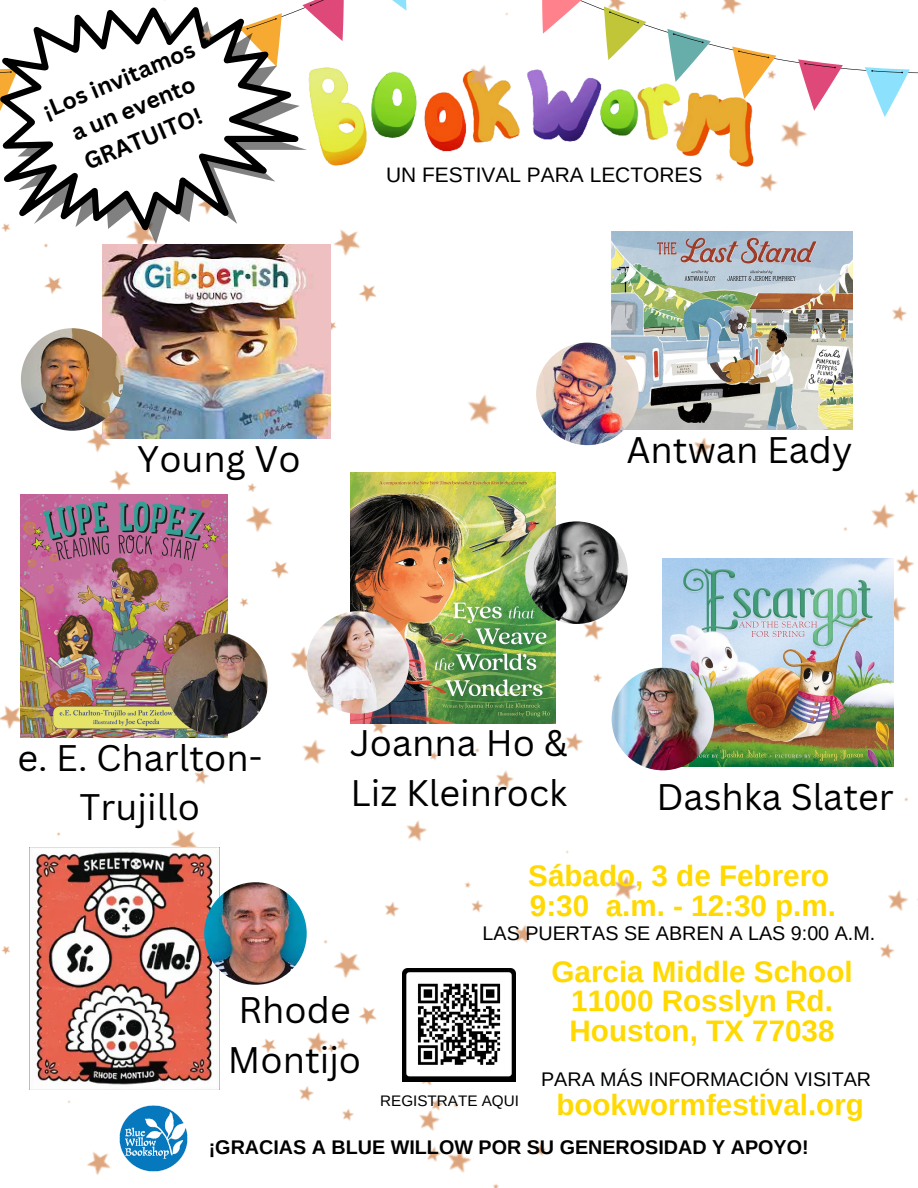
<style>
.page{position:relative;width:918px;height:1188px;background:#fff}
.page>*{position:absolute;margin:0;border:0;box-sizing:border-box;transform-origin:0 0}
.t1{font:36px/49.5px "Canva Sans";color:#000;text-align:center}
.t2{font:700 29.7px "Arimo";color:#ffd900}
.t3{font:700 22.95px/31.8px "Canva Sans";color:#000}
.t4{font:21px "Arimo";color:#000}
.t5{font:19.8px "Arimo";color:#000}
.t6{font:700 19.8px "Arimo";color:#000}
.t7{font:15.3px "Arimo";color:#000}
</style>
<div class="page">
<img style="left:527px;top:416px;width:391px;height:385px">
<img style="left:1px;top:623px;width:379px;height:552px">
<img style="left:0;top:244px;width:292px;height:665px">
<svg style="left:0;top:14px;width:78px;height:218px"></svg>
<img style="left:119px;top:1105px;width:69px;height:67px">
<img style="left:403px;top:968px;width:112px;height:114px">
<img style="left:103px;top:416px;width:227px;height:23px">
<img style="left:21px;top:328px;width:102px;height:103px;border-radius:50%">
<img style="left:624px;top:416px;width:228px;height:14px">
<img style="left:536px;top:343px;width:103px;height:102px;border-radius:50%">
<img style="left:663px;top:558px;width:231px;height:208px">
<img style="left:21px;top:495px;width:207px;height:243px">
<img style="left:29px;top:848px;width:190px;height:241px">
<img style="left:350px;top:472px;width:206px;height:251px">
<img style="left:78px;top:0;width:840px;height:416px">
<img style="left:612px;top:668px;width:102px;height:102px;border-radius:50%">
<img style="left:165px;top:633px;width:103px;height:102px;border-radius:50%">
<img style="left:204px;top:882px;width:103px;height:103px;border-radius:50%">
<img style="left:307px;top:611px;width:102px;height:103px;border-radius:50%">
<img style="left:525px;top:521px;width:103px;height:103px;border-radius:50%">
<p class="t3" style="left:37px;top:96px;width:164px;rotate:-23deg">¡Los invitamos</p>
<p class="t3" style="left:66px;top:119px;width:133px;rotate:-23deg">a un evento<br>GRATUITO!</p>
<p class="t4" style="left:386px;top:163px;width:318px">UN FESTIVAL PARA LECTORES</p>
<p class="t1" style="left:137px;top:433px;width:165px">Young Vo</p>
<p class="t1" style="left:627px;top:424px;width:227px">Antwan Eady</p>
<p class="t1" style="left:17px;top:732px;width:246px">e. E. Charlton-<br>Trujillo</p>
<p class="t1" style="left:350px;top:718px;width:219px">Joanna Ho &amp;</p>
<p class="t1" style="left:351px;top:767px;width:218px">Liz Kleinrock</p>
<p class="t1" style="left:656px;top:772px;width:239px">Dashka Slater</p>
<p class="t2" style="left:528px;top:859px;width:303px">Sábado, 3 de Febrero</p>
<p class="t2" style="left:530px;top:889px;width:308px">9:30 a.m. - 12:30 p.m.</p>
<p class="t5" style="left:483px;top:922px;width:394px">LAS PUERTAS SE ABREN A LAS 9:00 A.M.</p>
<p class="t1" style="left:239px;top:985px;width:114px">Rhode</p>
<p class="t1" style="left:228px;top:1034px;width:135px">Montijo</p>
<p class="t7" style="left:380px;top:1092px;width:140px">REGISTRATE AQUI</p>
<p class="t2" style="left:552px;top:955px;width:303px">Garcia Middle School</p>
<p class="t2" style="left:571px;top:984px;width:263px">11000 Rosslyn Rd.</p>
<p class="t2" style="left:570px;top:1014px;width:266px">Houston, TX 77038</p>
<p class="t5" style="left:541px;top:1068px;width:332px">PARA MÁS INFORMACIÓN VISITAR</p>
<p class="t2" style="left:556px;top:1088px;width:309px">bookwormfestival.org</p>
<p class="t6" style="left:209px;top:1137px;width:601px">¡GRACIAS A BLUE WILLOW POR SU GENEROSIDAD Y APOYO!</p>
</div>
